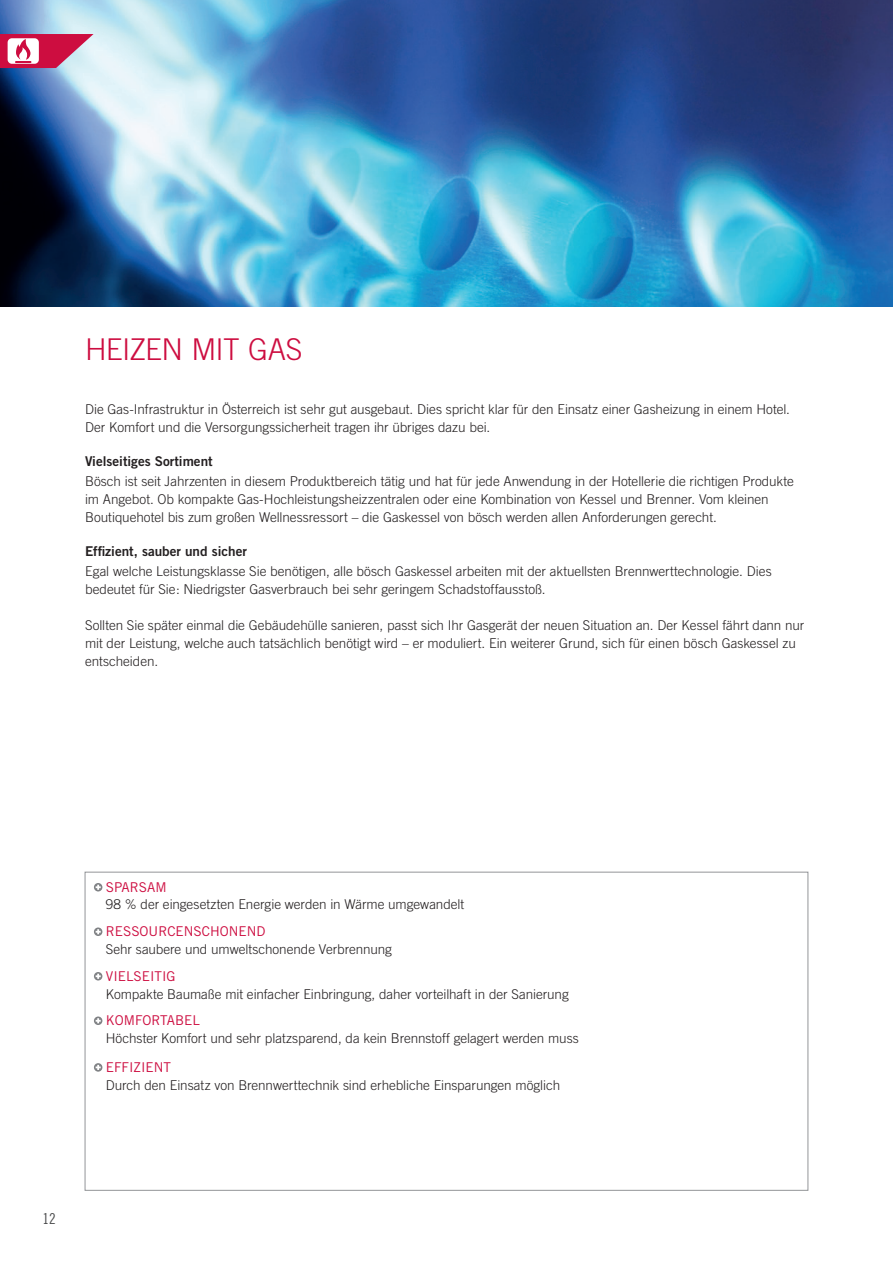
<style>
.page{position:relative;width:893px;height:1263px;background:#fff}
.page>*{position:absolute;margin:0;border:0;box-sizing:border-box;transform-origin:0 0}
.t1{font:300 30px "Trade Gothic";letter-spacing:-.025em;color:#cd0d40}
.t2{font:15px "Trade Gothic Cond Eighteen";color:#4b4c4d}
.t3{font:300 13.5px/18px "Trade Gothic";letter-spacing:-.005em;color:#231f20}
.t4{font:13.5px "Trade Gothic";color:#cd0d40}
.t5{font:13.5px "Trade Gothic Bold Two";color:#231f20}
</style>
<div class="page">
<img style="left:0;top:0;width:893px;height:306px">
<svg style="left:0;top:34px;width:94px;height:34px"></svg>
<svg style="left:94px;top:883px;width:8px;height:8px"></svg>
<svg style="left:96px;top:885px;width:5px;height:5px"></svg>
<svg style="left:94px;top:927px;width:8px;height:9px"></svg>
<svg style="left:96px;top:929px;width:5px;height:5px"></svg>
<svg style="left:94px;top:972px;width:8px;height:8px"></svg>
<svg style="left:96px;top:974px;width:5px;height:5px"></svg>
<svg style="left:94px;top:1016px;width:8px;height:9px"></svg>
<svg style="left:96px;top:1018px;width:5px;height:5px"></svg>
<svg style="left:94px;top:1063px;width:8px;height:9px"></svg>
<svg style="left:96px;top:1065px;width:5px;height:5px"></svg>
<h1 class="t1" style="left:85px;top:332px;width:219px">HEIZEN MIT GAS</h1>
<p class="t3" style="left:85px;top:400px;width:706px">Die Gas-Infrastruktur in Österreich ist sehr gut ausgebaut. Dies spricht klar für den Einsatz einer Gasheizung in einem Hotel.<br>Der Komfort und die Versorgungssicherheit tragen ihr übriges dazu bei.</p>
<p class="t5" style="left:85px;top:453px;width:129px">Vielseitiges Sortiment</p>
<p class="t3" style="left:85px;top:472px;width:710px">Bösch ist seit Jahrzenten in diesem Produktbereich tätig und hat für jede Anwendung in der Hotellerie die richtigen Produkte im Angebot. Ob kompakte Gas-Hochleistungsheizzentralen oder eine Kombination von Kessel und Brenner. Vom kleinen<br>Boutiquehotel bis zum großen Wellnessressort – die Gaskessel von bösch werden allen Anforderungen gerecht.</p>
<p class="t5" style="left:85px;top:543px;width:163px">Effizient, sauber und sicher</p>
<p class="t3" style="left:85px;top:562px;width:688px">Egal welche Leistungsklasse Sie benötigen, alle bösch Gaskessel arbeiten mit der aktuellsten Brennwerttechnologie. Dies bedeutet für Sie: Niedrigster Gasverbrauch bei sehr geringem Schadstoffausstoß.</p>
<p class="t3" style="left:85px;top:616px;width:721px">Sollten Sie später einmal die Gebäudehülle sanieren, passt sich Ihr Gasgerät der neuen Situation an. Der Kessel fährt dann nur mit der Leistung, welche auch tatsächlich benötigt wird – er moduliert. Ein weiterer Grund, sich für einen bösch Gaskessel zu entscheiden.</p>
<p class="t2" style="left:43px;top:1209px;width:15px">12</p>
<p class="t4" style="left:106px;top:878px;width:62px">SPARSAM</p>
<p class="t3" style="left:106px;top:895px;width:360px">98 % der eingesetzten Energie werden in Wärme umgewandelt</p>
<p class="t4" style="left:106px;top:923px;width:161px">RESSOURCENSCHONEND</p>
<p class="t3" style="left:106px;top:940px;width:288px">Sehr saubere und umweltschonende Verbrennung</p>
<p class="t4" style="left:106px;top:967px;width:71px">VIELSEITIG</p>
<p class="t3" style="left:106px;top:984px;width:464px">Kompakte Baumaße mit einfacher Einbringung, daher vorteilhaft in der Sanierung</p>
<p class="t4" style="left:106px;top:1012px;width:96px">KOMFORTABEL</p>
<p class="t3" style="left:106px;top:1029px;width:475px">Höchster Komfort und sehr platzsparend, da kein Brennstoff gelagert werden muss</p>
<p class="t4" style="left:106px;top:1059px;width:67px">EFFIZIENT</p>
<p class="t3" style="left:106px;top:1076px;width:456px">Durch den Einsatz von Brennwerttechnik sind erhebliche Einsparungen möglich</p>
</div>
